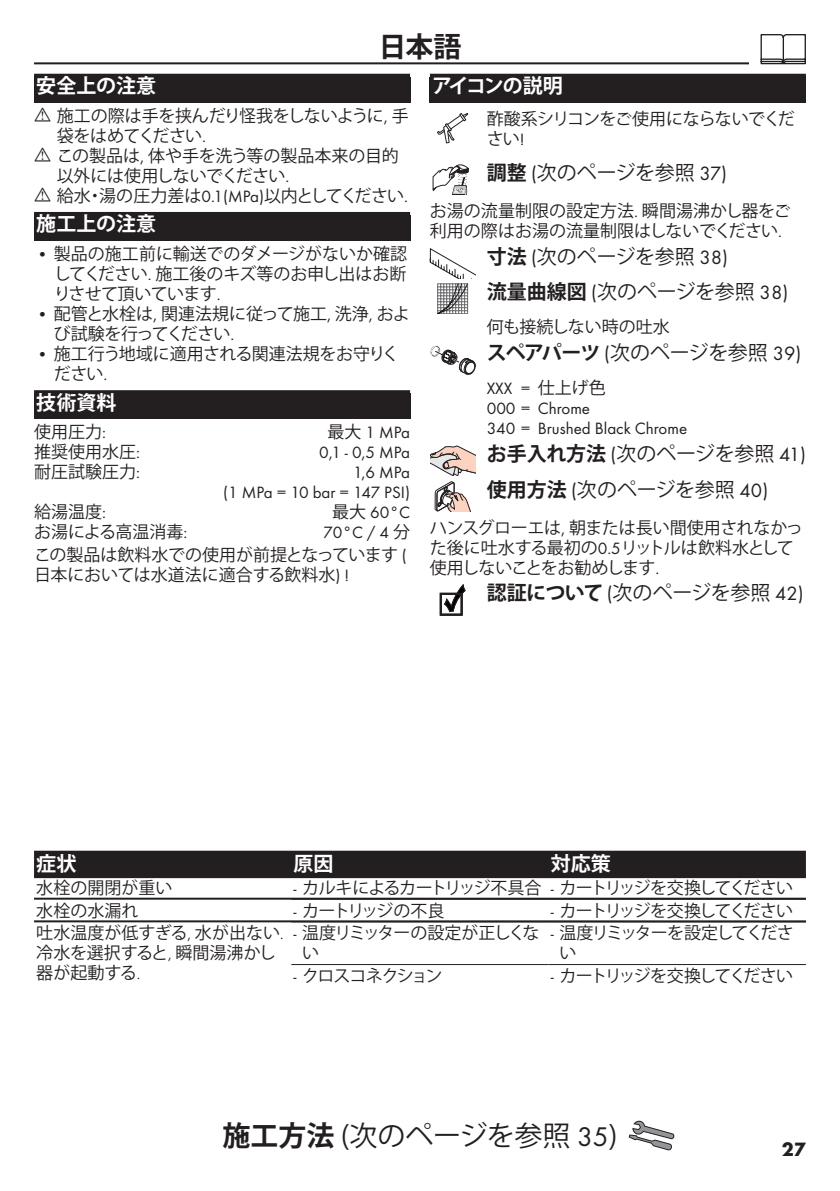
<style>
.page{position:relative;width:840px;height:1191px;background:#fff}
.page>*{position:absolute;margin:0;border:0;box-sizing:border-box;transform-origin:0 0}
.t1{font:28px "Koz Go Pr 6 N";letter-spacing:-.01em;color:#231f20}
.t2{font:700 28px "Koz Go Pr 6 N";color:#231f20}
.t3{font:20px/35.4px "Koz Go Pr 6 N";letter-spacing:-.01em;color:#231f20}
.t4{font:700 20px "Koz Go Pr 6 N";color:#fff}
.t5{font:700 20px "Koz Go Pr 6 N";letter-spacing:-.08em;color:#fff}
.t6{font:700 20px "Futura TOT";color:#231f20}
.t7{font:17px/20px "Koz Go Pr 6 N";letter-spacing:-.02em;color:#231f20}
.t8{font:17px/20px "Koz Go Pr 6 N";color:#231f20}
.t9{font:17px/20px "Futura TOT Boo";color:#231f20;text-align:right}
.t10{font:17px "Koz Go Pr 6 N";letter-spacing:-.07em;color:#231f20}
.t11{font:17px "Koz Go Pr 6 N";letter-spacing:-.105em;color:#231f20}
.t12{font:17px/20px "Koz Go Pr 6 N";letter-spacing:-.075em;color:#231f20}
.t13{font:17px/20px "Koz Go Pr 6 N";letter-spacing:-.04em;color:#231f20}
.t14{font:17px/20px "Koz Go Pr 6 N";letter-spacing:-.095em;color:#231f20}
.t15{font:17px "Koz Go Pr 6 N";letter-spacing:-.085em;color:#231f20}
.s1{font-family:"Futura TOT Boo"}
.s2{font-family:"Koz Go Pr 6 N"}
.s3{font-weight:700}
.s4{font-family:"Futura TOT Boo";font-size:15px}
</style>
<div class="page">
<hr style="left:34px;top:62px;width:771px;height:2px;background:#231f20">
<div style="left:748px;top:34px;width:68px;height:34px;background:#fff"></div>
<svg style="left:760px;top:34px;width:45px;height:30px"></svg>
<svg style="left:628px;top:1120px;width:46px;height:30px"></svg>
<div style="left:34px;top:74px;width:376px;height:28px;background:#231f20"></div>
<div style="left:34px;top:212px;width:376px;height:28px;background:#231f20"></div>
<div style="left:34px;top:393px;width:376px;height:26px;background:#231f20"></div>
<div style="left:34px;top:390px;width:376px;height:28px;background:#231f20"></div>
<div style="left:429px;top:74px;width:376px;height:28px;background:#231f20"></div>
<svg style="left:437px;top:113px;width:31px;height:30px"></svg>
<svg style="left:432px;top:164px;width:36px;height:31px"></svg>
<svg style="left:429px;top:248px;width:46px;height:30px"></svg>
<svg style="left:437px;top:284px;width:31px;height:30px"></svg>
<svg style="left:430px;top:345px;width:45px;height:30px"></svg>
<svg style="left:430px;top:446px;width:45px;height:65px"></svg>
<svg style="left:440px;top:585px;width:25px;height:30px"></svg>
<div style="left:34px;top:850px;width:771px;height:28px;background:#231f20"></div>
<hr style="left:34px;top:875px;width:771px;height:2px;background:#231f20">
<hr style="left:34px;top:897px;width:771px;height:2px;background:#231f20">
<hr style="left:34px;top:920px;width:771px;height:2px;background:#231f20">
<hr style="left:291px;top:964px;width:257px;height:1px;background:#231f20">
<hr style="left:548px;top:964px;width:257px;height:1px;background:#231f20">
<h1 class="t2" style="left:378px;top:30px;width:84px">日本語</h1>
<p class="t4" style="left:36px;top:75px;width:121px">安全上の注意</p>
<p class="t7" style="left:57px;top:106px;width:353px">施工の際は手を挟んだり怪我をしないように<span class="s1">,</span> 手袋をはめてください<span class="s1">.<br></span>この製品は<span class="s1">,</span> 体や手を洗う等の製品本来の目的以外には使用しないでください<span class="s1">.<br></span>給水・湯の圧力差は<span class="s1">0.1(MPa)</span>以内としてください<span class="s1">.</span></p>
<p class="t4" style="left:36px;top:213px;width:121px">施工上の注意</p>
<p class="t7" style="left:54px;top:244px;width:354px;text-align:justify;text-indent:-17px"><span class="s1">•</span> 製品の施工前に輸送でのダメージがないか確認してください<span class="s1">.</span> 施工後のキズ等のお申し出はお断りさせて頂いています<span class="s1">.</span></p>
<p class="t7" style="left:54px;top:304px;width:357px;text-indent:-17px"><span class="s1">•</span> 配管と水栓は<span class="s1">,</span> 関連法規に従って施工<span class="s1">,</span> 洗浄<span class="s1">,</span> および試験を行ってください<span class="s1">.</span></p>
<p class="t7" style="left:54px;top:344px;width:346px;text-indent:-17px"><span class="s1">•</span> 施工行う地域に適用される関連法規をお守りください<span class="s1">.</span></p>
<p class="t4" style="left:36px;top:391px;width:81px">技術資料</p>
<p class="t7" style="left:34px;top:422px;width:73px">使用圧力<span class="s1">:</span></p>
<p class="t9" style="left:327px;top:422px;width:84px"><span class="s2">最大</span> 1 MPa</p>
<p class="t7" style="left:34px;top:442px;width:107px">推奨使用水圧<span class="s1">:</span></p>
<p class="t9" style="left:319px;top:442px;width:92px">0,1 - 0,5 MPa</p>
<p class="t7" style="left:34px;top:462px;width:107px">耐圧試験圧力<span class="s1">:</span></p>
<p class="t9" style="left:223px;top:462px;width:188px">1,6 MPa<br>(1 MPa = 10 bar = 147 PSI)</p>
<p class="t7" style="left:34px;top:502px;width:73px">給湯温度<span class="s1">:</span></p>
<p class="t9" style="left:332px;top:502px;width:79px"><span class="s2">最大</span> 60°C</p>
<p class="t8" style="left:34px;top:522px;width:155px">お湯による高温消毒<span class="s1">:</span></p>
<p class="t9" style="left:323px;top:522px;width:88px">70°C / 4 <span class="s2">分</span></p>
<p class="t8" style="left:34px;top:545px;width:374px">この製品は飲料水での使用が前提となっています <span class="s1">(</span>日本においては水道法に適合する飲料水<span class="s1">) !</span></p>
<p class="t5" style="left:432px;top:75px;width:132px">アイコンの説明</p>
<p class="t13" style="left:486px;top:109px;width:309px">酢酸系シリコンをご使用にならないでください<span class="s1">!</span></p>
<p class="t3" style="left:486px;top:155px;width:242px"><span class="s3">調整</span> <span class="s1">(</span>次のページを参照 <span class="s1">37)</span></p>
<p class="t8" style="left:429px;top:201px;width:362px">お湯の流量制限の設定方法<span class="s1">.</span> 瞬間湯沸かし器をご利用の際はお湯の流量制限はしないでください<span class="s1">.</span></p>
<p class="t3" style="left:486px;top:239px;width:303px"><span class="s3">寸法</span> <span class="s1">(</span>次のページを参照 <span class="s1">38)<br></span><span class="s3">流量曲線図</span> <span class="s1">(</span>次のページを参照 <span class="s1">38)</span></p>
<p class="t8" style="left:486px;top:317px;width:185px">何も接続しない時の吐水</p>
<p class="t3" style="left:486px;top:335px;width:316px"><span class="s3">スペアパーツ</span> <span class="s1">(</span>次のページを参照 <span class="s1">39)</span></p>
<p class="t9" style="left:486px;top:378px;width:202px;text-align:left">XXX = <span class="s2">仕上げ色<br></span>000 = Chrome<br>340 = Brushed Black Chrome</p>
<p class="t3" style="left:486px;top:436px;width:320px"><span class="s3">お手入れ方法</span> <span class="s1">(</span>次のページを参照 <span class="s1">41)</span><span class="s3">使用方法</span> <span class="s1">(</span>次のページを参照 <span class="s1">40)</span></p>
<p class="t7" style="left:429px;top:518px;width:374px">ハンスグローエは<span class="s1">,</span> 朝または長い間使用されなかった後に吐水する最初の<span class="s1">0.5</span>リットルは飲料水として使用しないことをお勧めします<span class="s1">.</span></p>
<p class="t3" style="left:486px;top:576px;width:318px"><span class="s3">認証について</span> <span class="s1">(</span>次のページを参照 <span class="s1">42)</span></p>
<p class="t4" style="left:36px;top:852px;width:41px">症状</p>
<p class="t4" style="left:293px;top:852px;width:41px">原因</p>
<p class="t4" style="left:550px;top:852px;width:61px">対応策</p>
<p class="t8" style="left:36px;top:878px;width:137px">水栓の開閉が重い</p>
<p class="t10" style="left:293px;top:878px;width:500px"><span class="s1">-</span> カルキによるカートリッジ不具合 <span class="s1">-</span> カートリッジを交換してください</p>
<p class="t7" style="left:36px;top:900px;width:103px">水栓の水漏れ</p>
<p class="t12" style="left:293px;top:900px;width:152px"><span class="s1">-</span> カートリッジの不良</p>
<p class="t11" style="left:550px;top:901px;width:243px"><span class="s1">-</span> カートリッジを交換してください</p>
<p class="t8" style="left:36px;top:923px;width:248px">吐水温度が低すぎる<span class="s4">,</span> 水が出ない<span class="s4">.</span>冷水を選択すると<span class="s4">,</span> 瞬間湯沸かし器が起動する<span class="s4">.</span></p>
<p class="t12" style="left:302px;top:923px;width:239px;text-indent:-8px"><span class="s1">-</span> 温度リミッターの設定が正しくない</p>
<p class="t14" style="left:559px;top:923px;width:236px;text-indent:-8px"><span class="s1">-</span> 温度リミッターを設定してください</p>
<p class="t15" style="left:293px;top:966px;width:150px"><span class="s1">-</span> クロスコネクション</p>
<p class="t11" style="left:550px;top:966px;width:243px"><span class="s1">-</span> カートリッジを交換してください</p>
<h1 class="t1" style="left:222px;top:1119px;width:396px"><span class="s3">施工方法</span> (次のページを参照 <span class="s1">35</span>)</h1>
<p class="t6" style="left:781px;top:1136px;width:25px">27</p>
</div>
